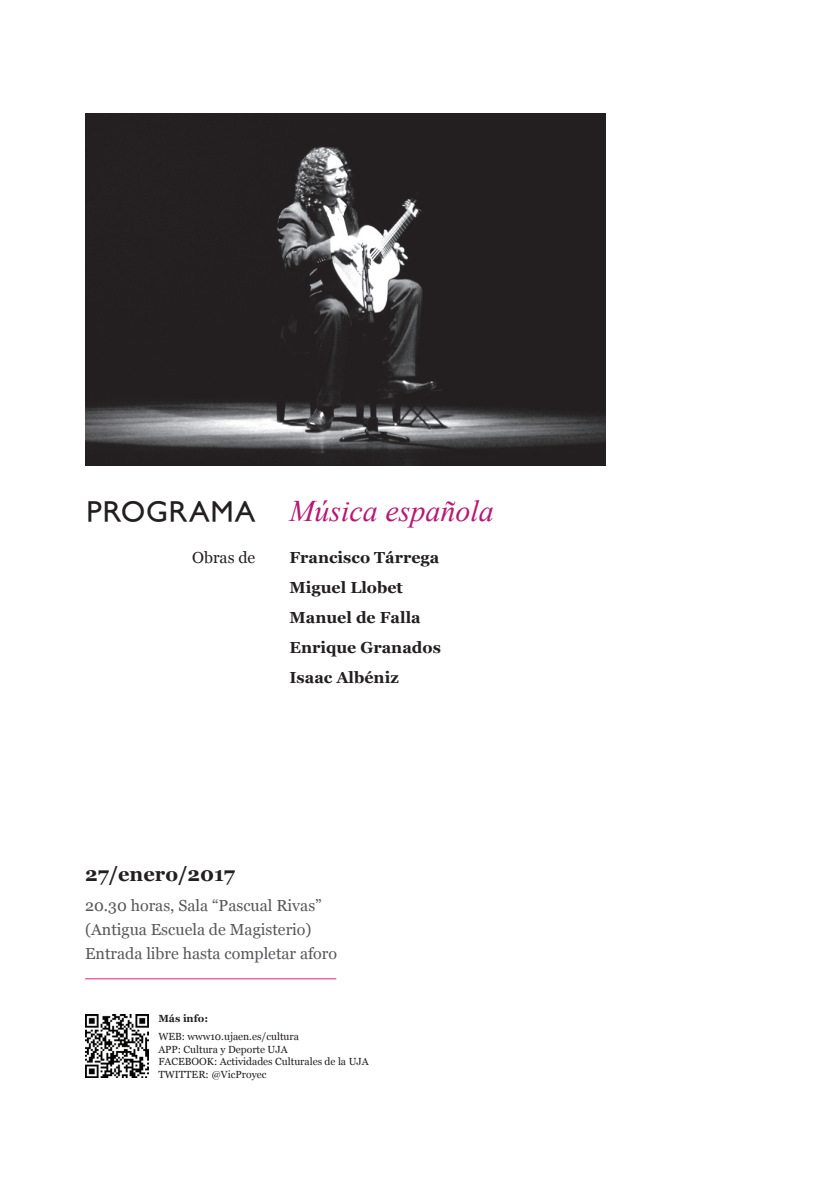
<style>
.page{position:relative;width:840px;height:1191px;background:#fff}
.page>*{position:absolute;margin:0;border:0;box-sizing:border-box;transform-origin:0 0}
.t1{font:italic 30px "Times New Roman";color:#b71773}
.t2{font:700 20px "Georgia";color:#231f20}
.t3{font:16px/24px "Georgia";color:#57585a}
.t4{font:700 16px/30px "Georgia";color:#231f20}
.t5{font:16px "Georgia";color:#231f20}
.t6{font:10.4px/12.4px "Georgia";color:#231f20}
.t7{font:700 10.4px "Georgia";color:#231f20}
.s1{font-family:"Petita";font-weight:700;font-style:normal;font-size:28px;color:#231f20}
</style>
<div class="page">
<img style="left:85px;top:1014px;width:63px;height:63px">
<hr style="left:85px;top:978px;width:251px;height:1px;background:#e91987">
<img style="left:85px;top:113px;width:520px;height:352px">
<h1 class="t1" style="left:87px;top:491px;width:408px"><span class="s1">PROGRAMA</span> Música española</h1>
<h3 class="t5" style="left:192px;top:545px;width:65px">Obras de</h3>
<h3 class="t4" style="left:289px;top:541px;width:153px">Francisco Tárrega<br>Miguel Llobet<br>Manuel de Falla<br>Enrique Granados<br>Isaac Albéniz</h3>
<h2 class="t2" style="left:85px;top:859px;width:151px">27/enero/2017</h2>
<h3 class="t3" style="left:85px;top:893px;width:253px">20.30 horas, Sala “Pascual Rivas” (Antigua Escuela de Magisterio)<br>Entrada libre hasta completar aforo</h3>
<p class="t7" style="left:158px;top:1010px;width:51px">Más info:</p>
<p class="t6" style="left:158px;top:1030px;width:212px">WEB: www10.ujaen.es/cultura<br>APP: Cultura y Deporte UJA<br>FACEBOOK: Actividades Culturales de la UJA<br>TWITTER: @VicProyec</p>
</div>
